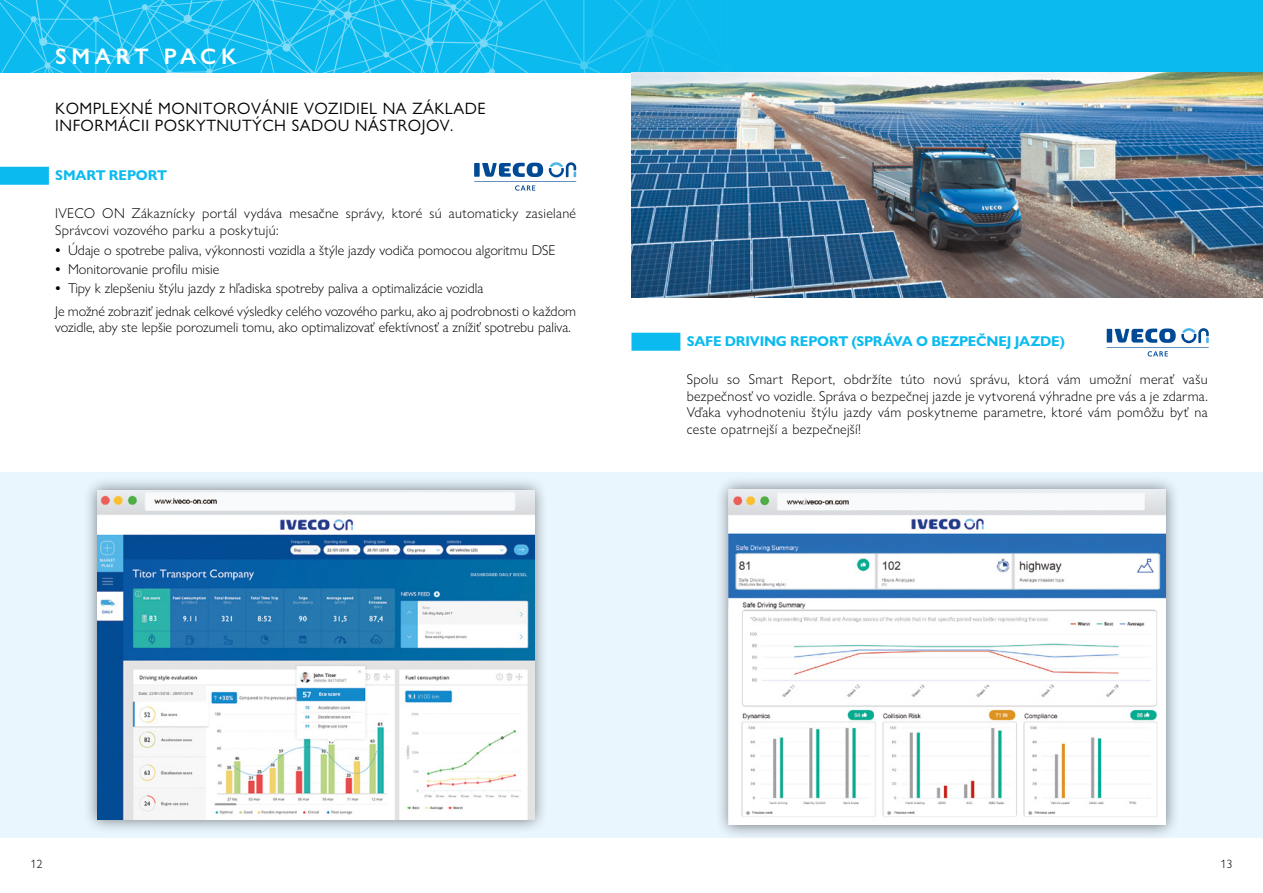
<style>
.page{position:relative;width:1263px;height:893px;background:#fff}
.page>*{position:absolute;margin:0;border:0;box-sizing:border-box;transform-origin:0 0}
.t1{font:600 22.5px "Gill Sans Nova";letter-spacing:.205em;color:#fff}
.t2{font:16.5px/17.2px "Gill Sans Nova";letter-spacing:.03em;color:#000}
.t3{font:300 14.25px/16.5px "Gill Sans Nova";color:#000}
.t4{font:300 14.25px/16.5px "Gill Sans Nova";letter-spacing:.02em;color:#000}
.t5{font:700 14.25px "Gill Sans Nova";letter-spacing:-.015em;color:#0bbbef}
.t6{font:300 12px "Gill Sans Nova";color:#000}
.s1{font-weight:600}
</style>
<div class="page">
<div style="left:0;top:472px;width:1263px;height:366px;background:#eaf6fe"></div>
<div style="left:0;top:0;width:1263px;height:72px;background:#0bbbef"></div>
<svg style="left:503px;top:0;width:208px;height:72px"></svg>
<svg style="left:0;top:0;width:503px;height:72px"></svg>
<div style="left:0;top:167px;width:49px;height:18px;background:#0bbbef"></div>
<svg style="left:474px;top:162px;width:102px;height:29px"></svg>
<div style="left:714px;top:475px;width:466px;height:364px;background:#000;opacity:.5"></div>
<img style="left:729px;top:489px;width:437px;height:336px">
<div style="left:83px;top:476px;width:465px;height:358px;background:#000;opacity:.5"></div>
<img style="left:97px;top:490px;width:437px;height:330px">
<div style="left:631px;top:333px;width:49px;height:18px;background:#0bbbef"></div>
<svg style="left:1107px;top:328px;width:102px;height:28px"></svg>
<img style="left:631px;top:72px;width:632px;height:226px">
<h1 class="t1" style="left:55px;top:42px;width:183px">SMART PACK</h1>
<p class="t2" style="left:55px;top:100px;width:432px">KOMPLEXNÉ MONITOROVÁNIE VOZIDIEL NA ZÁKLADE<br>INFORMÁCII POSKYTNUTÝCH SADOU NÁSTROJOV.</p>
<p class="t5" style="left:55px;top:167px;width:113px">SMART REPORT</p>
<p class="t4" style="left:55px;top:205px;width:522px">IVECO ON Zákaznícky portál vydáva mesačne správy, ktoré sú automaticky zasielané<br>Správcovi vozového parku a poskytujú:</p>
<p class="t3" style="left:55px;top:242px;width:502px"><span class="s1">•</span> Údaje o spotrebe paliva, výkonnosti vozidla a štýle jazdy vodiča pomocou algoritmu DSE</p>
<p class="t3" style="left:55px;top:261px;width:166px"><span class="s1">•</span> Monitorovanie profilu misie</p>
<p class="t3" style="left:55px;top:276px;width:522px;line-height:22.8px"><span class="s1">•</span> Tipy k zlepšeniu štýlu jazdy z hľadiska spotreby paliva a optimalizácie vozidla<br>Je možné zobraziť jednak celkové výsledky celého vozového parku, ako aj podrobnosti o každom</p>
<p class="t3" style="left:55px;top:319px;width:517px">vozidle, aby ste lepšie porozumeli tomu, ako optimalizovať efektívnosť a znížiť spotrebu paliva.</p>
<p class="t5" style="left:687px;top:333px;width:380px">SAFE DRIVING REPORT (SPRÁVA O BEZPEČNEJ JAZDE)</p>
<p class="t3" style="left:687px;top:371px;width:522px;text-align:justify">Spolu so Smart Report, obdržíte túto novú správu, ktorá vám umožní merať vašu bezpečnosť vo vozidle. Správa o bezpečnej jazde je vytvorená výhradne pre vás a je zdarma.<br>Vďaka vyhodnoteniu štýlu jazdy vám poskytneme parametre, ktoré vám pomôžu byť na ceste opatrnejší a bezpečnejší!</p>
<p class="t6" style="left:30px;top:856px;width:14px">12</p>
<p class="t6" style="left:1220px;top:856px;width:14px">13</p>
</div>
